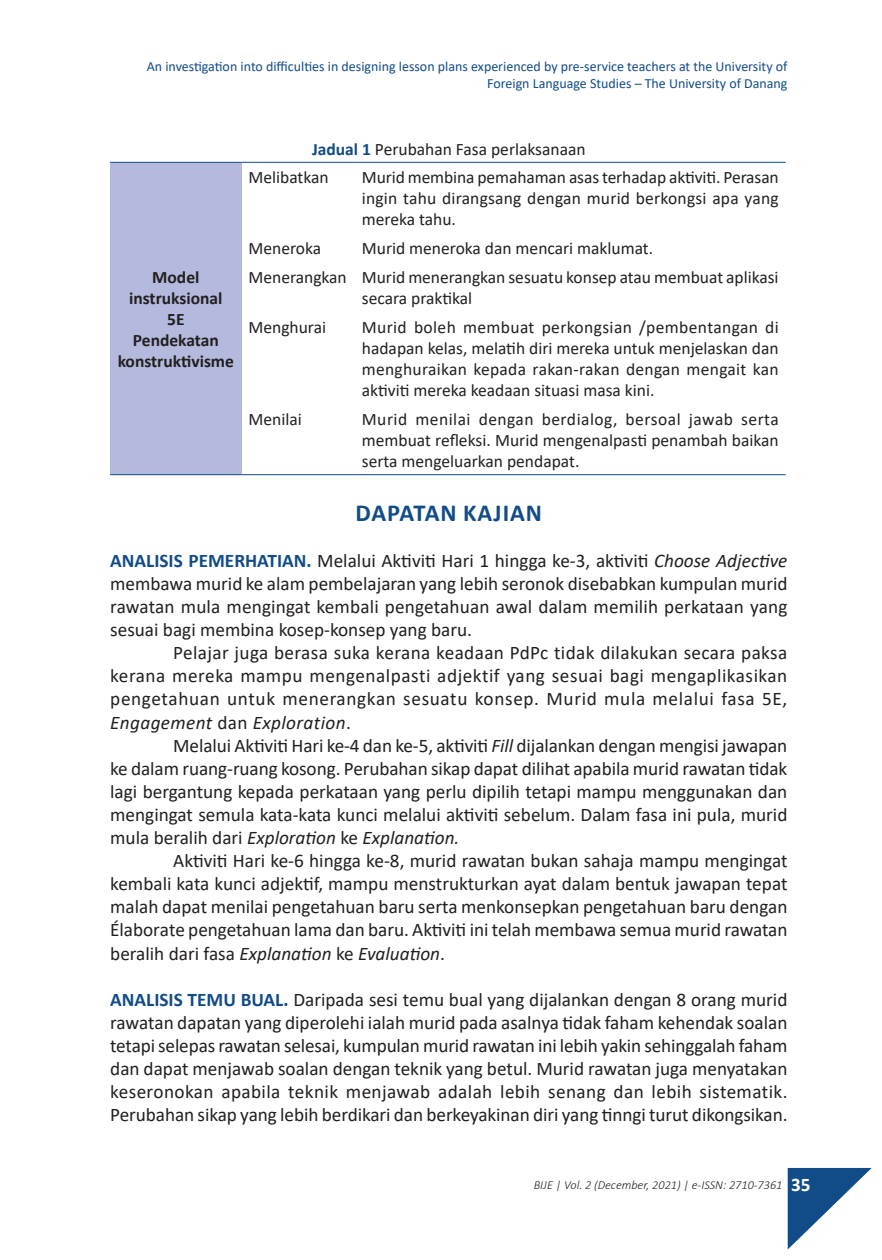
<style>
.page{position:relative;width:882px;height:1260px;background:#fff}
.page>*{position:absolute;margin:0;border:0;box-sizing:border-box;transform-origin:0 0}
.t1{font:700 24.5px "Calibri";letter-spacing:.04em;color:#114c89}
.t2{font:19.25px/23.1px "Calibri";color:#231f20;text-align:justify}
.t3{font:17.5px/21px "Calibri";color:#231f20;text-align:justify}
.t4{font:700 17.5px/21px "Calibri";color:#231f20;text-align:center}
.t5{font:14px/16.8px "Calibri";color:#114c89;text-align:right}
.t6{font:italic 300 12.25px "Calibri";color:#231f20}
.s1{font-weight:700;color:#114c89}
.s2{font-style:italic}
.s3{font-weight:700;font-style:normal;font-size:19.25px;color:#fff}
</style>
<div class="page">
<svg style="left:788px;top:1168px;width:84px;height:81px"></svg>
<div style="left:110px;top:162px;width:131px;height:313px;background:#b4badd"></div>
<hr style="left:110px;top:162px;width:131px;height:1px;background:#114c89">
<hr style="left:110px;top:474px;width:131px;height:1px;background:#114c89">
<hr style="left:241px;top:162px;width:114px;height:1px;background:#114c89">
<hr style="left:355px;top:162px;width:431px;height:1px;background:#114c89">
<hr style="left:241px;top:474px;width:114px;height:1px;background:#114c89">
<hr style="left:355px;top:474px;width:431px;height:1px;background:#114c89">
<p class="t5" style="left:147px;top:58px;width:642px">An investigation into difficulties in designing lesson plans experienced by pre-service teachers at the University of<br>Foreign Language Studies – The University of Danang</p>
<p class="t3" style="left:312px;top:138px;width:275px"><span class="s1">Jadual 1</span> Perubahan Fasa perlaksanaan</p>
<p class="t3" style="left:248px;top:167px;width:82px">Melibatkan</p>
<p class="t3" style="left:362px;top:167px;width:418px">Murid membina pemahaman asas terhadap aktiviti. Perasan ingin tahu dirangsang dengan murid berkongsi apa yang mereka tahu.</p>
<p class="t3" style="left:248px;top:237px;width:74px">Meneroka</p>
<p class="t3" style="left:248px;top:234px;width:532px;line-height:28.9px;text-indent:113px">Murid meneroka dan mencari maklumat.<br>Menerangkan Murid menerangkan sesuatu konsep atau membuat aplikasi</p>
<p class="t3" style="left:362px;top:287px;width:112px">secara praktikal</p>
<p class="t3" style="left:248px;top:316px;width:79px">Menghurai</p>
<p class="t3" style="left:362px;top:316px;width:418px">Murid boleh membuat perkongsian /pembentangan di hadapan kelas, melatih diri mereka untuk menjelaskan dan menghuraikan kepada rakan-rakan dengan mengait kan aktiviti mereka keadaan situasi masa kini.</p>
<p class="t3" style="left:248px;top:408px;width:55px">Menilai</p>
<p class="t3" style="left:362px;top:408px;width:418px">Murid menilai dengan berdialog, bersoal jawab serta membuat refleksi. Murid mengenalpasti penambah baikan serta mengeluarkan pendapat.</p>
<p class="t1" style="left:356px;top:495px;width:188px">DAPATAN KAJIAN</p>
<p class="t2" style="left:110px;top:548px;width:679px"><span class="s1">ANALISIS PEMERHATIAN.</span> Melalui Aktiviti Hari 1 hingga ke-3, aktiviti <span class="s2">Choose Adjective </span>membawa murid ke alam pembelajaran yang lebih seronok disebabkan kumpulan murid rawatan mula mengingat kembali pengetahuan awal dalam memilih perkataan yang sesuai bagi membina kosep-konsep yang baru.</p>
<p class="t2" style="left:110px;top:641px;width:679px;text-indent:63px">Pelajar juga berasa suka kerana keadaan PdPc tidak dilakukan secara paksa kerana mereka mampu mengenalpasti adjektif yang sesuai bagi mengaplikasikan pengetahuan untuk menerangkan sesuatu konsep. Murid mula melalui fasa 5E, <span class="s2">Engagement</span> dan <span class="s2">Exploration</span>.</p>
<p class="t2" style="left:110px;top:733px;width:679px;text-indent:63px">Melalui Aktiviti Hari ke-4 dan ke-5, aktiviti <span class="s2">Fill</span> dijalankan dengan mengisi jawapan ke dalam ruang-ruang kosong. Perubahan sikap dapat dilihat apabila murid rawatan tidak lagi bergantung kepada perkataan yang perlu dipilih tetapi mampu menggunakan dan mengingat semula kata-kata kunci melalui aktiviti sebelum. Dalam fasa ini pula, murid mula beralih dari <span class="s2">Exploration</span> ke <span class="s2">Explanation.</span></p>
<p class="t2" style="left:110px;top:849px;width:679px;text-indent:63px">Aktiviti Hari ke-6 hingga ke-8, murid rawatan bukan sahaja mampu mengingat kembali kata kunci adjektif, mampu menstrukturkan ayat dalam bentuk jawapan tepat malah dapat menilai pengetahuan baru serta menkonsepkan pengetahuan baru dengan Élaborate pengetahuan lama dan baru. Aktiviti ini telah membawa semua murid rawatan beralih dari fasa <span class="s2">Explanation</span> ke <span class="s2">Evaluation</span>.</p>
<p class="t2" style="left:110px;top:987px;width:679px"><span class="s1">ANALISIS TEMU BUAL.</span> Daripada sesi temu bual yang dijalankan dengan 8 orang murid rawatan dapatan yang diperolehi ialah murid pada asalnya tidak faham kehendak soalan tetapi selepas rawatan selesai, kumpulan murid rawatan ini lebih yakin sehinggalah faham dan dapat menjawab soalan dengan teknik yang betul. Murid rawatan juga menyatakan keseronokan apabila teknik menjawab adalah lebih senang dan lebih sistematik.<br>Perubahan sikap yang lebih berdikari dan berkeyakinan diri yang tinngi turut dikongsikan.</p>
<p class="t4" style="left:118px;top:267px;width:118px">Model instruksional<br>5E<br>Pendekatan konstruktivisme</p>
<p class="t6" style="left:534px;top:1178px;width:278px">BIJE | Vol. 2 (December, 2021) | e-ISSN: 2710-7361 <span class="s3">35</span></p>
</div>
